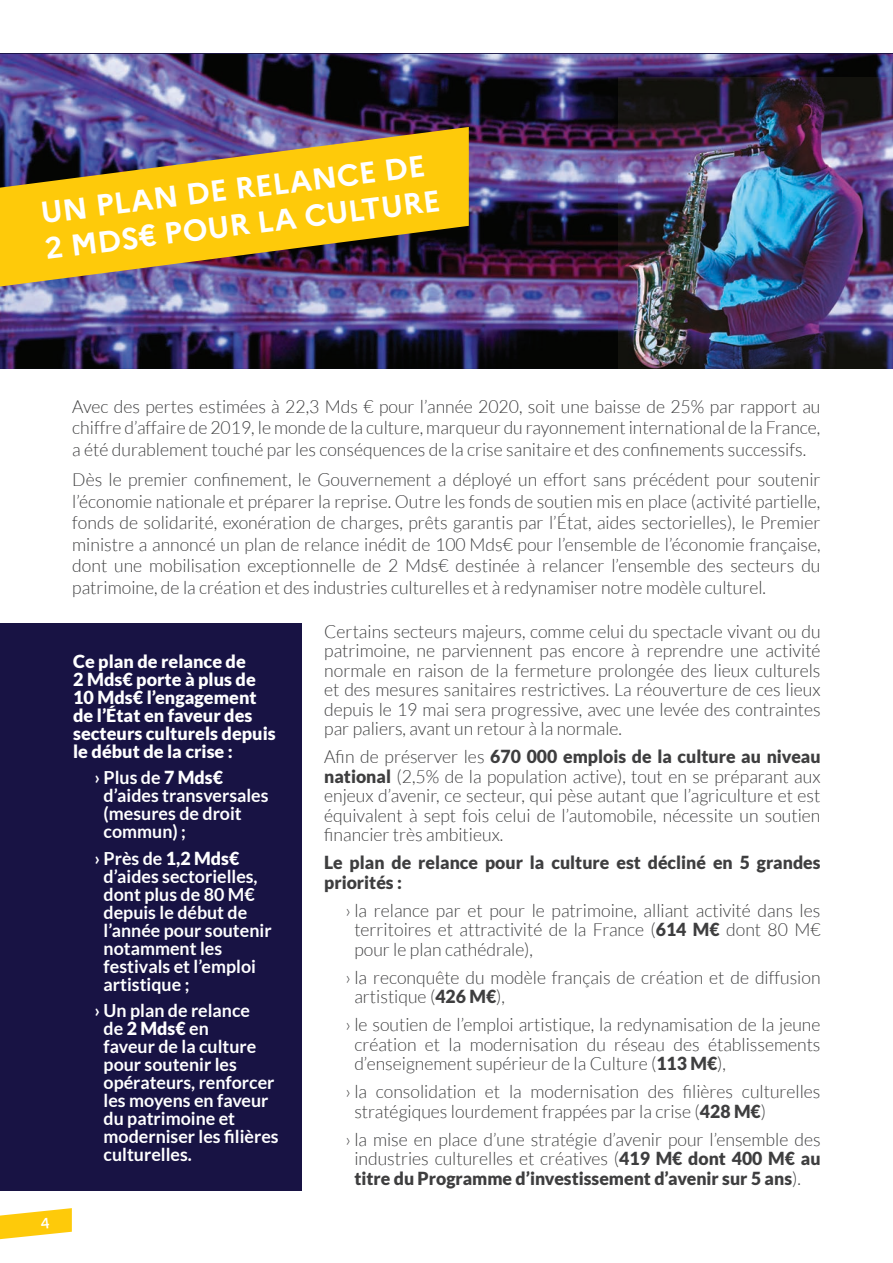
<style>
.page{position:relative;width:893px;height:1263px;background:#fff}
.page>*{position:absolute;margin:0;border:0;box-sizing:border-box;transform-origin:0 0}
.t1{font:700 30px/36px "Marianne";color:#fff}
.t2{font:300 18px/19.5px "Lato";color:#3e3e3f;text-align:justify}
.t3{font:700 18px/18px "Lato";color:#fff}
.t4{font:900 18px/18px "Lato";color:#fff}
.t5{font:900 18px/19.5px "Lato";color:#3e3e3f}
.s1{font-weight:900}
</style>
<div class="page">
<div style="left:0;top:623px;width:301px;height:568px;background:#181344"></div>
<img style="left:0;top:54px;width:893px;height:315px">
<img style="left:619px;top:77px;width:274px;height:292px">
<img style="left:0;top:127px;width:469px;height:159px">
<svg style="left:0;top:1208px;width:72px;height:31px"></svg>
<h1 class="t1" style="left:39px;top:195px;width:397px;rotate:-7deg">UN PLAN DE RELANC E DE<br>2 MDS€ PO UR LA C ULTURE</h1>
<p class="t2" style="left:72px;top:396px;width:750px;line-height:21.6px">Avec des pertes estimées à 22,3 Mds € pour l’année 2020, soit une baisse de 25% par rapport au chiffre d’affaire de 2019, le monde de la culture, marqueur du rayonnement international de la France, a été durablement touché par les conséquences de la crise sanitaire et des confinements successifs.</p>
<p class="t2" style="left:72px;top:469px;width:750px;line-height:21.6px">Dès le premier confinement, le Gouvernement a déployé un effort sans précédent pour soutenir l’économie nationale et préparer la reprise. Outre les fonds de soutien mis en place (activité partielle, fonds de solidarité, exonération de charges, prêts garantis par l’État, aides sectorielles), le Premier ministre a annoncé un plan de relance inédit de 100 Mds€ pour l’ensemble de l’économie française, dont une mobilisation exceptionnelle de 2 Mds€ destinée à relancer l’ensemble des secteurs du patrimoine, de la création et des industries culturelles et à redynamiser notre modèle culturel.</p>
<p class="t2" style="left:324px;top:622px;width:498px">Certains secteurs majeurs, comme celui du spectacle vivant ou du patrimoine, ne parviennent pas encore à reprendre une activité normale en raison de la fermeture prolongée des lieux culturels et des mesures sanitaires restrictives. La réouverture de ces lieux depuis le 19 mai sera progressive, avec une levée des contraintes par paliers, avant un retour à la normale.</p>
<p class="t2" style="left:324px;top:747px;width:498px">Afin de préserver les <span class="s1">670 000 emplois de la culture au niveau national</span> (2,5% de la population active), tout en se préparant aux enjeux d’avenir, ce secteur, qui pèse autant que l’agriculture et est équivalent à sept fois celui de l’automobile, nécessite un soutien financier très ambitieux.</p>
<p class="t5" style="left:324px;top:853px;width:498px">Le plan de relance pour la culture est décliné en 5 grandes priorités :</p>
<p class="t2" style="left:354px;top:901px;width:468px;text-indent:-9px">› la relance par et pour le patrimoine, alliant activité dans les territoires et attractivité de la France (<span class="s1">614 M€</span> dont 80 M€ pour le plan cathédrale),</p>
<p class="t2" style="left:354px;top:968px;width:468px;text-indent:-9px">› la reconquête du modèle français de création et de diffusion artistique (<span class="s1">426 M€</span>),</p>
<p class="t2" style="left:354px;top:1015px;width:468px;text-indent:-9px">› le soutien de l’emploi artistique, la redynamisation de la jeune création et la modernisation du réseau des établissements d’enseignement supérieur de la Culture (<span class="s1">113 M€</span>),</p>
<p class="t2" style="left:354px;top:1082px;width:468px;text-indent:-9px">› la consolidation et la modernisation des filières culturelles stratégiques lourdement frappées par la crise (<span class="s1">428 M€</span>)</p>
<p class="t2" style="left:354px;top:1130px;width:468px;text-indent:-9px">› la mise en place d’une stratégie d’avenir pour l’ensemble des industries culturelles et créatives (<span class="s1">419 M€ dont 400 M€ au titre du Programme d’investissement d’avenir sur 5 ans</span>).</p>
<p class="t4" style="left:73px;top:651px;width:204px">Ce plan de relance de<br>2 Mds€ porte à plus de<br>10 Mds€ l’engagement de l’État en faveur des secteurs culturels depuis le début de la crise :</p>
<p class="t3" style="left:104px;top:768px;width:167px;text-indent:-9px">› Plus de <span class="s1">7 Mds€ </span>d’aides transversales (mesures de droit commun) ;</p>
<p class="t3" style="left:104px;top:849px;width:169px;text-indent:-9px">› Près de <span class="s1">1,2 Mds€ </span>d’aides sectorielles, dont plus de 80 M€ depuis le début de l’année pour soutenir notamment les festivals et l’emploi artistique ;</p>
<p class="t3" style="left:104px;top:1001px;width:177px;text-indent:-9px">› Un plan de relance<br>de <span class="s1">2 Mds€</span> en<br>faveur de la culture pour soutenir les opérateurs, renforcer les moyens en faveur du patrimoine et moderniser les filières culturelles.</p>
</div>
